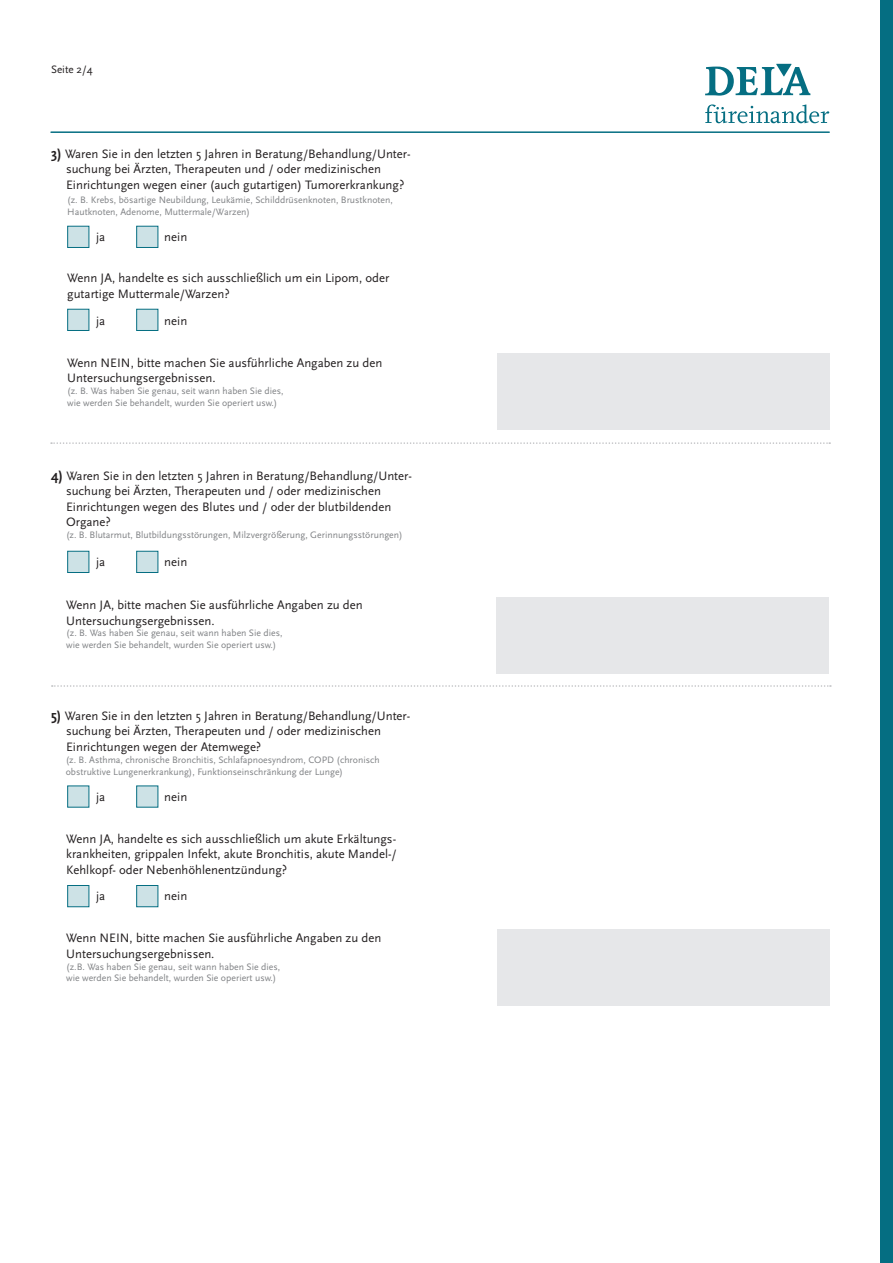
<style>
.page{position:relative;width:893px;height:1263px;background:#fff}
.page>*{position:absolute;margin:0;border:0;box-sizing:border-box;transform-origin:0 0}
.t1{font:12.75px/15.3px "Scala Sans";color:#231f20}
.t2{font:11.25px "Scala Sans";color:#231f20}
.t3{font:9.75px/11.7px "Scala Sans";color:#808285}
.s1{font-weight:700;font-size:14.25px}
</style>
<div class="page">
<div style="left:880px;top:0;width:13px;height:1263px;background:#056e82"></div>
<svg style="left:705px;top:64px;width:105px;height:32px"></svg>
<svg style="left:705px;top:104px;width:124px;height:19px"></svg>
<hr style="left:51px;top:131px;width:778px;height:2px;background:#056e82">
<div style="left:136px;top:309px;width:22px;height:22px;background:#cde2e6;border:1px solid #056e82"></div>
<div style="left:67px;top:309px;width:22px;height:22px;background:#cde2e6;border:1px solid #056e82"></div>
<svg style="left:52px;top:685px;width:779px;height:2px"></svg>
<div style="left:136px;top:226px;width:22px;height:22px;background:#cde2e6;border:1px solid #056e82"></div>
<div style="left:67px;top:226px;width:22px;height:22px;background:#cde2e6;border:1px solid #056e82"></div>
<div style="left:497px;top:353px;width:332px;height:77px;background:#e6e7e9"></div>
<svg style="left:51px;top:442px;width:779px;height:2px"></svg>
<div style="left:136px;top:551px;width:22px;height:22px;background:#cde2e6;border:1px solid #056e82"></div>
<div style="left:67px;top:551px;width:22px;height:22px;background:#cde2e6;border:1px solid #056e82"></div>
<div style="left:497px;top:597px;width:332px;height:77px;background:#e6e7e9"></div>
<div style="left:136px;top:785px;width:22px;height:22px;background:#cde2e6"></div>
<div style="left:67px;top:785px;width:22px;height:22px;background:#cde2e6"></div>
<div style="left:497px;top:929px;width:332px;height:76px;background:#e6e7e9"></div>
<div style="left:136px;top:885px;width:22px;height:22px;background:#cde2e6;border:1px solid #056e82"></div>
<div style="left:67px;top:885px;width:22px;height:22px;background:#cde2e6;border:1px solid #056e82"></div>
<p class="t2" style="left:51px;top:63px;width:43px">Seite 2/4</p>
<p class="t1" style="left:66px;top:147px;width:346px;text-indent:-15px"><span class="s1">3)</span> Waren Sie in den letzten 5 Jahren in Beratung/Behandlung/Unter&shy;suchung bei Ärzten, Therapeuten und / oder medizinischen<br>Einrichtungen wegen einer (auch gutartigen) Tumorerkrankung?</p>
<p class="t3" style="left:67px;top:194px;width:327px">(z. B. Krebs, bösartige Neubildung, Leukämie, Schilddrüsenknoten, Brustknoten,<br>Hautknoten, Adenome, Muttermale/Warzen)</p>
<p class="t1" style="left:96px;top:230px;width:11px">ja</p>
<p class="t1" style="left:164px;top:230px;width:25px">nein</p>
<p class="t1" style="left:67px;top:271px;width:324px">Wenn JA, handelte es sich ausschließlich um ein Lipom, oder gutartige Muttermale/Warzen?</p>
<p class="t1" style="left:96px;top:314px;width:11px">ja</p>
<p class="t1" style="left:164px;top:314px;width:25px">nein</p>
<p class="t1" style="left:67px;top:355px;width:317px">Wenn NEIN, bitte machen Sie ausführliche Angaben zu den<br>Untersuchungsergebnissen.</p>
<p class="t3" style="left:67px;top:385px;width:218px">(z. B. Was haben Sie genau, seit wann haben Sie dies, wie werden Sie behandelt, wurden Sie operiert usw.)</p>
<p class="t1" style="left:66px;top:468px;width:348px;text-indent:-15px"><span class="s1">4)</span> Waren Sie in den letzten 5 Jahren in Beratung/Behandlung/Unter&shy;suchung bei Ärzten, Therapeuten und / oder medizinischen Einrichtungen wegen des Blutes und / oder der blutbildenden Organe?</p>
<p class="t3" style="left:66px;top:529px;width:338px">(z. B. Blutarmut, Blutbildungsstörungen, Milzvergrößerung, Gerinnungsstörungen)</p>
<p class="t1" style="left:96px;top:555px;width:11px">ja</p>
<p class="t1" style="left:164px;top:555px;width:25px">nein</p>
<p class="t1" style="left:66px;top:598px;width:298px">Wenn JA, bitte machen Sie ausführliche Angaben zu den<br>Untersuchungsergebnissen.</p>
<p class="t3" style="left:66px;top:627px;width:218px">(z. B. Was haben Sie genau, seit wann haben Sie dies, wie werden Sie behandelt, wurden Sie operiert usw.)</p>
<p class="t1" style="left:66px;top:708px;width:346px;text-indent:-15px"><span class="s1">5)</span> Waren Sie in den letzten 5 Jahren in Beratung/Behandlung/Unter&shy;suchung bei Ärzten, Therapeuten und / oder medizinischen<br>Einrichtungen wegen der Atemwege?</p>
<p class="t1" style="left:96px;top:789px;width:11px">ja</p>
<p class="t1" style="left:164px;top:789px;width:25px">nein</p>
<p class="t1" style="left:66px;top:832px;width:332px;text-align:justify">Wenn JA, handelte es sich ausschließlich um akute Erkältungs&shy;krankheiten, grippalen Infekt, akute Bronchitis, akute Mandel-/ Kehlkopf- oder Nebenhöhlenentzündung?</p>
<p class="t1" style="left:96px;top:888px;width:11px">ja</p>
<p class="t1" style="left:164px;top:888px;width:25px">nein</p>
<p class="t1" style="left:66px;top:931px;width:317px">Wenn NEIN, bitte machen Sie ausführliche Angaben zu den<br>Untersuchungsergebnissen.</p>
<p class="t3" style="left:66px;top:961px;width:215px">(z.B. Was haben Sie genau, seit wann haben Sie dies, wie werden Sie behandelt, wurden Sie operiert usw.)</p>
<p class="t3" style="left:66px;top:754px;width:315px">(z. B. Asthma, chronische Bronchitis, Schlafapnoesyndrom, COPD (chronisch obstruktive Lungenerkrankung), Funktionseinschränkung der Lunge)</p>
</div>
